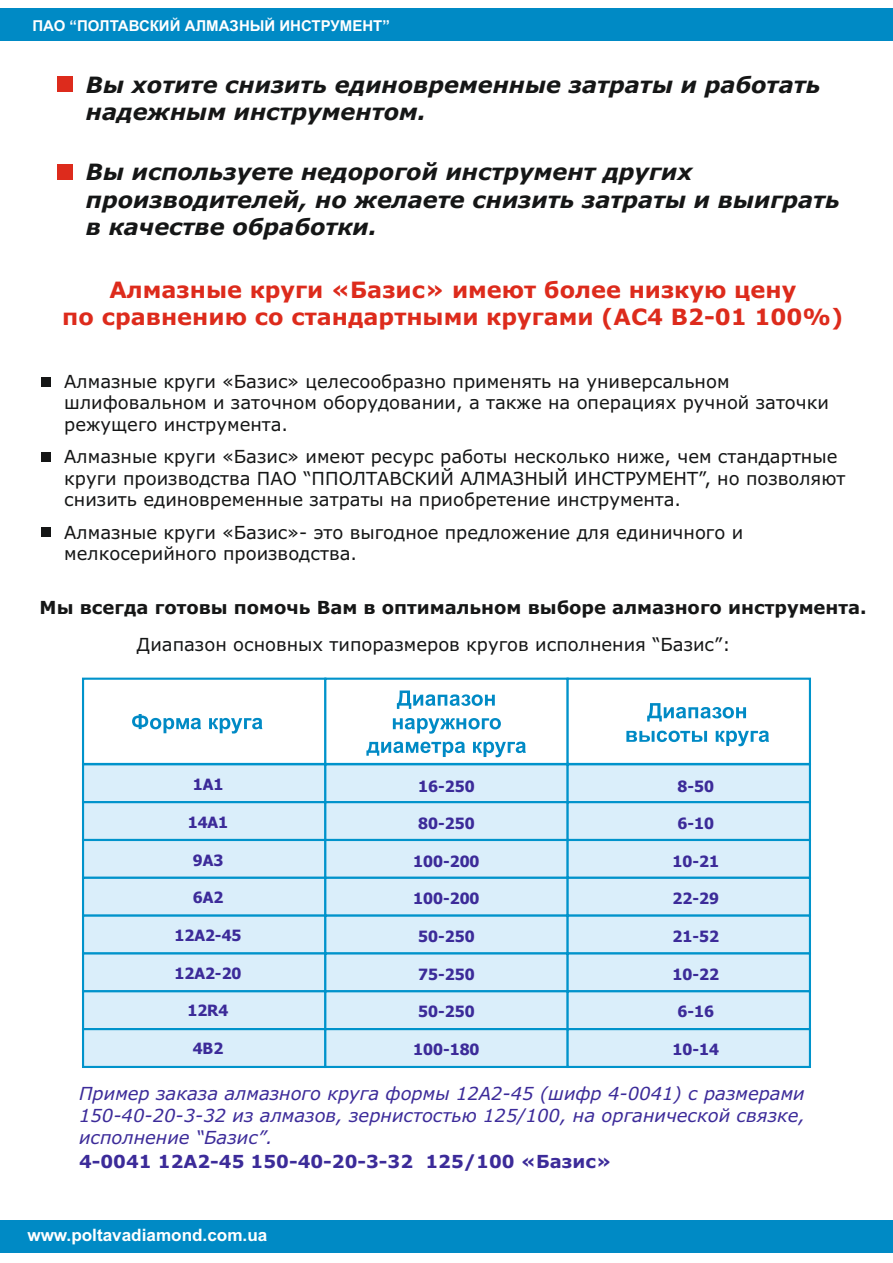
<style>
.page{position:relative;width:893px;height:1263px;background:#fff}
.page>*{position:absolute;margin:0;border:0;box-sizing:border-box;transform-origin:0 0}
.t1{font:italic 700 22.5px/27.3px "Verdana";color:#151616}
.t2{font:700 22.5px/27px "Verdana";color:#dd2b1c;text-align:center}
.t3{font:18px/21.9px "Verdana";color:#151616}
.t4{font:italic 18px/21.9px "Verdana";color:#3c2b99;text-align:justify}
.t5{font:700 18px "Verdana";color:#151616}
.t6{font:700 18px "Verdana";color:#3c2b99}
.t7{font:700 17.1px "Arial";color:#fff}
.t8{font:700 15.6px "Tahoma";color:#3c2b99}
.t9{font:700 15px "Arial";color:#fff}
</style>
<div class="page">
<div style="left:0;top:9px;width:893px;height:32px;background:#008ac5"></div>
<svg style="left:82px;top:677px;width:729px;height:391px"></svg>
<div style="left:0;top:1221px;width:893px;height:32px;background:#008ac5"></div>
<div style="left:57px;top:77px;width:16px;height:15px;background:#dd2b1c"></div>
<div style="left:57px;top:165px;width:16px;height:15px;background:#dd2b1c"></div>
<div style="left:42px;top:452px;width:9px;height:10px;background:#151616"></div>
<div style="left:42px;top:527px;width:9px;height:9px;background:#151616"></div>
<div style="left:42px;top:377px;width:9px;height:10px;background:#151616"></div>
<p class="t9" style="left:32px;top:20px;width:359px">ПАО “ПОЛТАВСКИЙ АЛМАЗНЫЙ ИНСТРУМЕНТ”</p>
<p class="t1" style="left:86px;top:73px;width:736px">Вы хотите снизить единовременные затраты и работать надежным инструментом.</p>
<p class="t1" style="left:86px;top:160px;width:755px">Вы используете недорогой инструмент других производителей, но желаете снизить затраты и выиграть в качестве обработки.</p>
<p class="t2" style="left:62px;top:279px;width:783px">Алмазные круги «Базис» имеют более низкую цену<br>по сравнению со стандартными кругами (АС4 В2-01 100%)</p>
<p class="t3" style="left:64px;top:372px;width:766px">Алмазные круги «Базис» целесообразно применять на универсальном шлифовальном и заточном оборудовании, а также на операциях ручной заточки режущего инструмента.</p>
<p class="t3" style="left:64px;top:447px;width:783px">Алмазные круги «Базис» имеют ресурс работы несколько ниже, чем стандартные круги производства ПАО “ППОЛТАВСКИЙ АЛМАЗНЫЙ ИНСТРУМЕНТ”, но позволяют снизить единовременные затраты на приобретение инструмента.</p>
<p class="t3" style="left:64px;top:522px;width:680px">Алмазные круги «Базис»- это выгодное предложение для единичного и мелкосерийного производства.</p>
<p class="t5" style="left:40px;top:601px;width:829px">Мы всегда готовы помочь Вам в оптимальном выборе алмазного инструмента.</p>
<p class="t3" style="left:137px;top:635px;width:595px">Диапазон основных типоразмеров кругов исполнения “Базис”:</p>
<p class="t8" style="left:193px;top:778px;width:32px">1А1</p>
<p class="t8" style="left:188px;top:816px;width:42px">14А1</p>
<p class="t8" style="left:193px;top:854px;width:32px">9А3</p>
<p class="t8" style="left:193px;top:891px;width:32px">6А2</p>
<p class="t8" style="left:174px;top:929px;width:69px">12А2-45</p>
<p class="t8" style="left:174px;top:967px;width:69px">12А2-20</p>
<p class="t8" style="left:187px;top:1004px;width:43px">12R4</p>
<p class="t8" style="left:193px;top:1042px;width:32px">4B2</p>
<p class="t8" style="left:418px;top:779px;width:58px">16-250</p>
<p class="t8" style="left:418px;top:817px;width:58px">80-250</p>
<p class="t8" style="left:413px;top:855px;width:68px">100-200</p>
<p class="t8" style="left:413px;top:892px;width:68px">100-200</p>
<p class="t8" style="left:418px;top:930px;width:58px">50-250</p>
<p class="t8" style="left:418px;top:968px;width:58px">75-250</p>
<p class="t8" style="left:418px;top:1005px;width:58px">50-250</p>
<p class="t8" style="left:413px;top:1043px;width:68px">100-180</p>
<p class="t8" style="left:677px;top:779px;width:38px">8-50</p>
<p class="t8" style="left:677px;top:817px;width:38px">6-10</p>
<p class="t8" style="left:672px;top:855px;width:48px">10-21</p>
<p class="t8" style="left:672px;top:892px;width:48px">22-29</p>
<p class="t8" style="left:672px;top:930px;width:48px">21-52</p>
<p class="t8" style="left:672px;top:968px;width:48px">10-22</p>
<p class="t8" style="left:677px;top:1005px;width:38px">6-16</p>
<p class="t8" style="left:672px;top:1043px;width:48px">10-14</p>
<p class="t4" style="left:79px;top:1084px;width:727px">Пример заказа алмазного круга формы 12А2-45 (шифр 4-0041) с размерами 150-40-20-3-32 из алмазов, зернистостью 125/100, на органической связке, исполнение “Базис”.</p>
<p class="t6" style="left:79px;top:1154px;width:534px">4-0041 12А2-45 150-40-20-3-32 125/100 «Базис»</p>
<p class="t7" style="left:27px;top:1229px;width:241px">www.poltavadiamond.com.ua</p>
</div>
